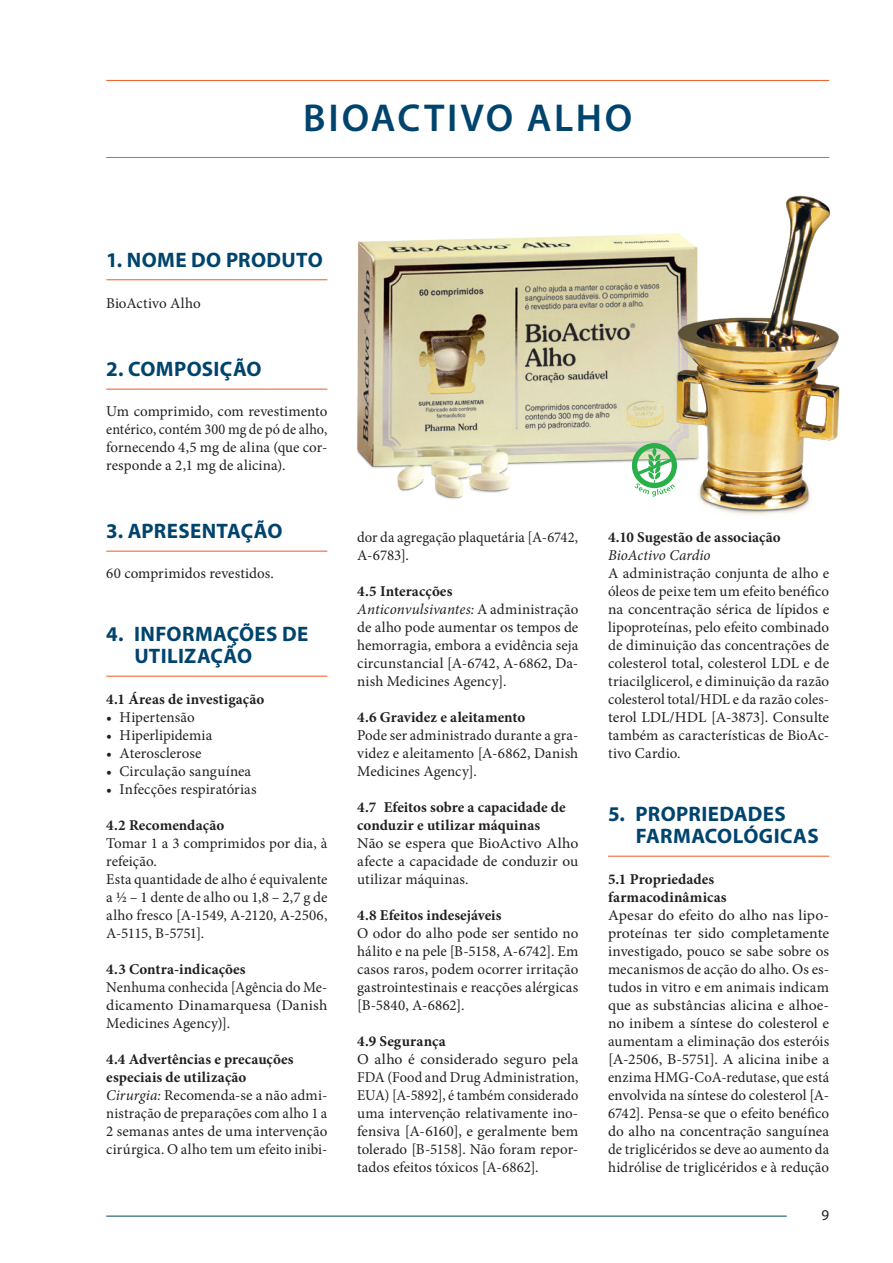
<style>
.page{position:relative;width:893px;height:1263px;background:#fff}
.page>*{position:absolute;margin:0;border:0;box-sizing:border-box;transform-origin:0 0}
.t1{font:600 39px "Myriad Pro";letter-spacing:.07em;color:#00446d}
.t2{font:700 21px/22.5px "Myriad Pro";letter-spacing:.015em;color:#00446d}
.t3{font:15px/18px "Minion Pro";letter-spacing:.005em;color:#231f20;text-align:justify}
.t4{font:15px/18px "Minion Pro";letter-spacing:.005em;color:#231f20;text-align:justify;scale:1.05 1}
.t5{font:700 15px/18px "Minion Pro";letter-spacing:.005em;color:#231f20}
.t6{font:italic 15px "Minion Pro";color:#231f20}
.t7{font:15px "Myriad Pro";color:#231f20}
.s1{font-weight:700}
.s2{font-style:italic}
</style>
<div class="page">
<img style="left:304px;top:195px;width:536px;height:321px">
<svg style="left:632px;top:443px;width:45px;height:53px"></svg>
<hr style="left:106px;top:1216px;width:681px;height:1px;background:#00446d">
<hr style="left:106px;top:80px;width:723px;height:1px;background:#f15921">
<hr style="left:106px;top:157px;width:723px;height:1px;background:#f15921">
<hr style="left:106px;top:279px;width:221px;height:1px;background:#f15921">
<hr style="left:106px;top:389px;width:221px;height:1px;background:#f15921">
<hr style="left:106px;top:551px;width:221px;height:1px;background:#f15921">
<hr style="left:106px;top:676px;width:221px;height:1px;background:#f15921">
<hr style="left:608px;top:856px;width:221px;height:1px;background:#f15921">
<h1 class="t1" style="left:303px;top:93px;width:331px">BIOACTIVO ALHO</h1>
<h2 class="t2" style="left:106px;top:248px;width:218px">1. NOME DO PRODUTO</h2>
<p class="t3" style="left:106px;top:294px;width:96px">BioActivo Alho</p>
<h2 class="t2" style="left:106px;top:357px;width:157px">2. COMPOSIÇÃO</h2>
<p class="t3" style="left:106px;top:402px;width:223px">Um comprimido, com revestimento entérico, contém 300 mg de pó de alho, fornecendo 4,5 mg de alina (que cor&shy;responde a 2,1 mg de alicina).</p>
<h2 class="t2" style="left:106px;top:519px;width:178px">3. APRESENTAÇÃO</h2>
<p class="t3" style="left:106px;top:564px;width:169px">60 comprimidos revestidos.</p>
<h2 class="t2" style="left:134px;top:621px;width:176px;text-indent:-28px">4. INFORMAÇÕES DE<br>UTILIZAÇÃO</h2>
<p class="t5" style="left:106px;top:690px;width:159px">4.1 Áreas de investigação</p>
<p class="t3" style="left:106px;top:708px;width:90px">• Hipertensão</p>
<p class="t3" style="left:106px;top:726px;width:107px">• Hiperlipidemia</p>
<p class="t3" style="left:106px;top:744px;width:97px">• Aterosclerose</p>
<p class="t3" style="left:106px;top:762px;width:146px">• Circulação sanguínea</p>
<p class="t3" style="left:106px;top:780px;width:152px">• Infecções respiratórias</p>
<p class="t5" style="left:106px;top:816px;width:119px">4.2 Recomendação</p>
<p class="t3" style="left:106px;top:834px;width:223px;text-align:left">Tomar 1 a 3 comprimidos por dia, à refeição.<br>Esta quantidade de alho é equivalente a ½ – 1 dente de alho ou 1,8 – 2,7 g de alho fresco [A-1549, A-2120, A-2506,<br>A-5115, B-5751].</p>
<p class="t5" style="left:106px;top:960px;width:141px">4.3 Contra-indicações</p>
<p class="t3" style="left:106px;top:978px;width:223px">Nenhuma conhecida [Agência do Me&shy;dicamento Dinamarquesa (Danish Medicines Agency)].</p>
<p class="t3" style="left:106px;top:1050px;width:223px;text-align:left"><span class="s1">4.4 Advertências e precauções especiais de utilização<br></span><span class="s2">Cirurgia:</span> Recomenda-se a não admi&shy;nistração de preparações com alho 1 a 2 semanas antes de uma intervenção cirúrgica. O alho tem um efeito inibi-</p>
<p class="t3" style="left:357px;top:528px;width:223px">dor da agregação plaquetária [A-6742,<br>A-6783].</p>
<p class="t3" style="left:357px;top:582px;width:223px;text-align:left"><span class="s1">4.5 Interacções<br></span><span class="s2">Anticonvulsivantes:</span> A administração de alho pode aumentar os tempos de hemorragia, embora a evidência seja circunstancial [A-6742, A-6862, Da&shy;nish Medicines Agency].</p>
<p class="t5" style="left:357px;top:708px;width:170px">4.6 Gravidez e aleitamento</p>
<p class="t3" style="left:357px;top:726px;width:223px">Pode ser administrado durante a gra&shy;videz e aleitamento [A-6862, Danish Medicines Agency].</p>
<p class="t5" style="left:357px;top:798px;width:210px">4.7 Efeitos sobre a capacidade de conduzir e utilizar máquinas</p>
<p class="t4" style="left:357px;top:834px;width:212px">Não se espera que BioActivo Alho afecte a capacidade de conduzir ou utilizar máquinas.</p>
<p class="t5" style="left:357px;top:906px;width:146px">4.8 Efeitos indesejáveis</p>
<p class="t3" style="left:357px;top:924px;width:223px">O odor do alho pode ser sentido no hálito e na pele [B-5158, A-6742]. Em casos raros, podem ocorrer irritação gastrointestinais e reacções alérgicas [B-5840, A-6862].</p>
<p class="t5" style="left:357px;top:1032px;width:90px">4.9 Segurança</p>
<p class="t4" style="left:357px;top:1050px;width:212px">O alho é considerado seguro pela FDA (Food and Drug Administration, EUA) [A-5892], é também considerado uma intervenção relativamente ino&shy;fensiva [A-6160], e geralmente bem tolerado [B-5158]. Não foram repor&shy;tados efeitos tóxicos [A-6862].</p>
<p class="t5" style="left:608px;top:528px;width:174px">4.10 Sugestão de associação</p>
<p class="t6" style="left:608px;top:545px;width:104px">BioActivo Cardio</p>
<p class="t3" style="left:608px;top:564px;width:223px">A administração conjunta de alho e óleos de peixe tem um efeito benéfico na concentração sérica de lípidos e lipoproteínas, pelo efeito combinado de diminuição das concentrações de colesterol total, colesterol LDL e de triacilglicerol, e diminuição da razão colesterol total/HDL e da razão coles&shy;terol LDL/HDL [A-3873]. Consulte também as características de BioAc&shy;tivo Cardio.</p>
<h2 class="t2" style="left:636px;top:801px;width:184px;text-indent:-28px">5. PROPRIEDADES<br>FARMACOLÓGICAS</h2>
<p class="t5" style="left:608px;top:870px;width:120px">5.1 Propriedades farmacodinâmicas</p>
<p class="t4" style="left:608px;top:906px;width:212px">Apesar do efeito do alho nas lipo&shy;proteínas ter sido completamente investigado, pouco se sabe sobre os mecanismos de acção do alho. Os es&shy;tudos in vitro e em animais indicam que as substâncias alicina e alhoe&shy;no inibem a síntese do colesterol e aumentam a eliminação dos esteróis [A-2506, B-5751]. A alicina inibe a enzima HMG-CoA-redutase, que está envolvida na síntese do colesterol [A-6742]. Pensa-se que o efeito benéfico do alho na concentração sanguínea de triglicéridos se deve ao aumento da hidrólise de triglicéridos e à redução</p>
<p class="t7" style="left:821px;top:1206px;width:9px">9</p>
</div>
